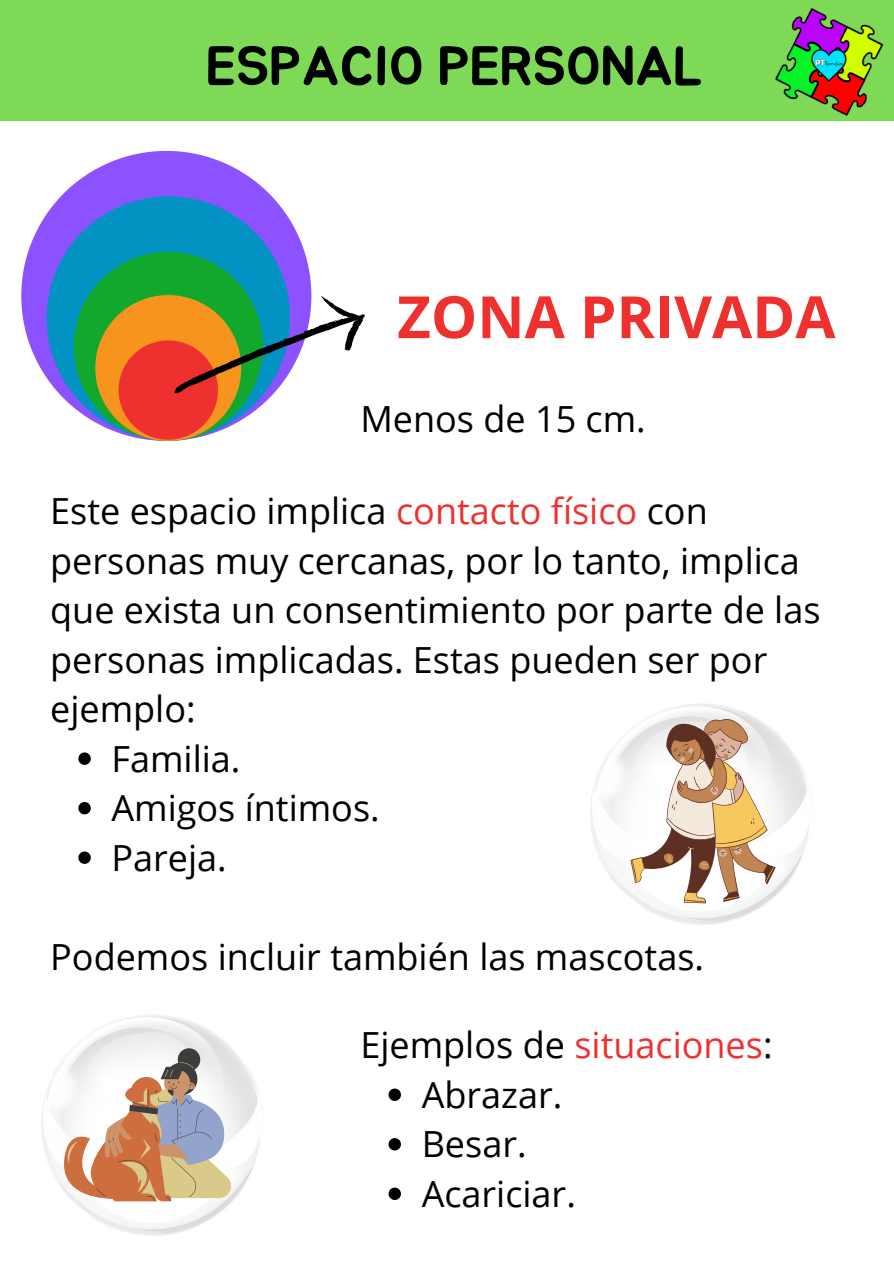
<style>
.page{position:relative;width:894px;height:1264px;background:#fff}
.page>*{position:absolute;margin:0;border:0;box-sizing:border-box;transform-origin:0 0}
.t1{font:700 58.2px "Open Sans";color:#ee312f}
.t2{font:54.75px "Jua";color:#000}
.t3{font:36px/49.5px "Open Sans";color:#000}
.s1{color:#ee312f}
</style>
<div class="page">
<div style="left:0;top:0;width:893px;height:121px;background:#7ed957"></div>
<svg style="left:21px;top:151px;width:284px;height:227px;fill:#8c52ff"></svg>
<svg style="left:47px;top:196px;width:243px;height:212px;background:#3d80d9"></svg>
<svg style="left:74px;top:252px;width:291px;height:189px"></svg>
<img style="left:590px;top:704px;width:222px;height:220px">
<svg style="left:78px;top:752px;width:13px;height:12px"></svg>
<svg style="left:78px;top:802px;width:13px;height:12px"></svg>
<svg style="left:78px;top:851px;width:13px;height:12px"></svg>
<svg style="left:630px;top:719px;width:145px;height:184px"></svg>
<svg style="left:388px;top:1088px;width:13px;height:12px"></svg>
<svg style="left:388px;top:1138px;width:13px;height:12px"></svg>
<svg style="left:388px;top:1187px;width:13px;height:12px"></svg>
<img style="left:42px;top:1015px;width:221px;height:220px">
<svg style="left:61px;top:1048px;width:171px;height:153px"></svg>
<img style="left:770px;top:9px;width:117px;height:106px">
<p class="t2" style="left:206px;top:41px;width:498px">ESPACIO PERSONAL</p>
<p class="t1" style="left:397px;top:276px;width:439px">ZONA PRIVADA</p>
<p class="t3" style="left:360px;top:393px;width:287px">Menos de 15 cm.</p>
<h2 class="t3" style="left:50px;top:485px;width:771px">Este espacio implica <span class="s1">contacto físico</span> con personas muy cercanas, por lo tanto, implica que exista un consentimiento por parte de las personas implicadas. Estas pueden ser por ejemplo:</h2>
<p class="t3" style="left:111px;top:733px;width:130px">Familia.</p>
<p class="t3" style="left:111px;top:782px;width:270px">Amigos íntimos.</p>
<p class="t3" style="left:111px;top:832px;width:117px">Pareja.</p>
<p class="t3" style="left:50px;top:931px;width:655px">Podemos incluir también las mascotas.</p>
<p class="t3" style="left:360px;top:1019px;width:413px">Ejemplos de <span class="s1">situaciones</span>:</p>
<p class="t3" style="left:421px;top:1068px;width:142px">Abrazar.</p>
<h1 class="t3" style="left:421px;top:1118px;width:106px">Besar.</h1>
<p class="t3" style="left:421px;top:1167px;width:156px">Acariciar.</p>
</div>
